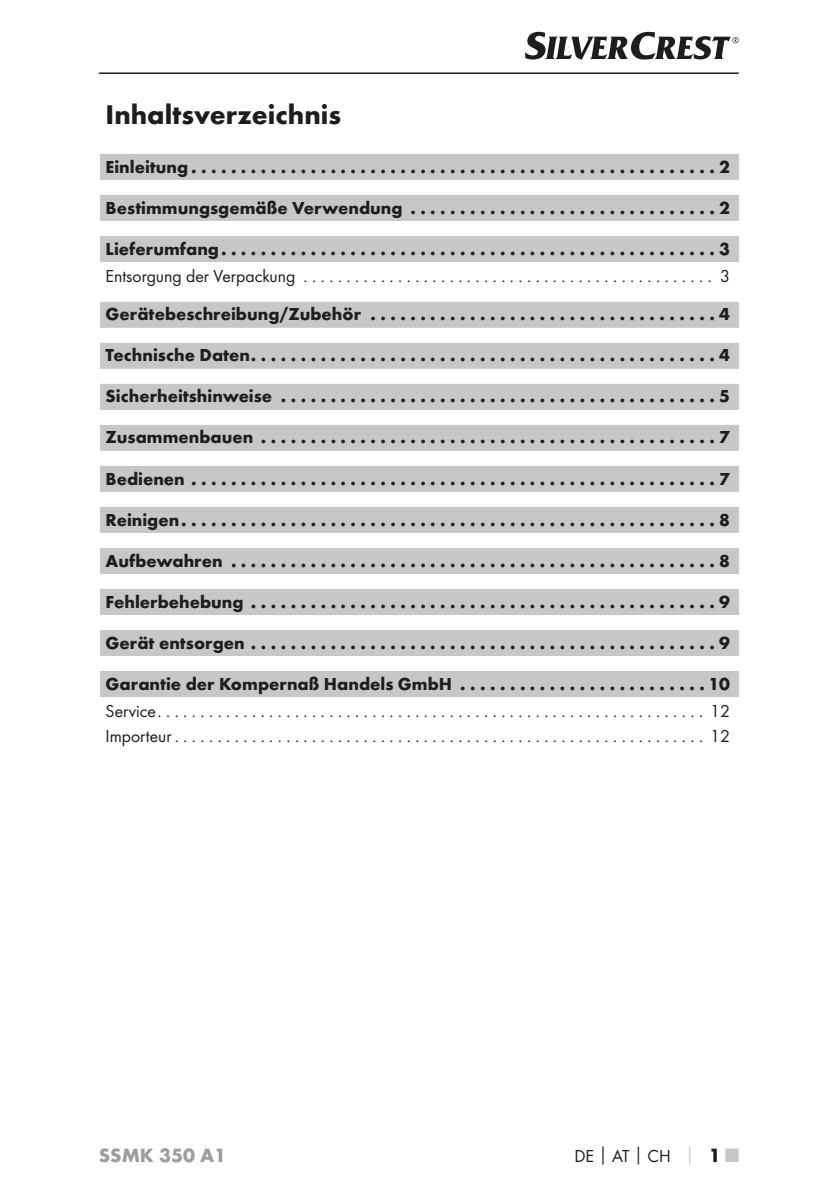
<style>
.page{position:relative;width:839px;height:1190px;background:#fff}
.page>*{position:absolute;margin:0;border:0;box-sizing:border-box;transform-origin:0 0}
.t1{font:700 28px "Futura";color:#1d1d1b}
.t2{font:700 20px "Futura";color:#9d9d9d}
.t3{font:700 18px "Futura";color:#1d1d1b}
.t4{font:18px/24.8px "Futura Boo";color:#1d1d1b}
.s1{font-family:"Futura";font-weight:700}
.s2{font-family:"Futura";font-weight:700;color:#c7c7c6}
.s3{font-family:"Futura";font-weight:700;font-size:20px}
.s4{font-family:"Futura";font-weight:700;font-size:20px;color:#c7c7c6}
</style>
<div class="page">
<hr style="left:99px;top:72px;width:639px;height:2px;background:#1d1d1b">
<svg style="left:525px;top:32px;width:213px;height:28px"></svg>
<div style="left:100px;top:154px;width:638px;height:26px;background:#c7c7c6"></div>
<div style="left:100px;top:195px;width:638px;height:26px;background:#c7c7c6"></div>
<div style="left:100px;top:236px;width:638px;height:26px;background:#c7c7c6"></div>
<div style="left:100px;top:302px;width:638px;height:26px;background:#c7c7c6"></div>
<div style="left:100px;top:343px;width:638px;height:26px;background:#c7c7c6"></div>
<div style="left:100px;top:384px;width:638px;height:26px;background:#c7c7c6"></div>
<div style="left:100px;top:425px;width:638px;height:26px;background:#c7c7c6"></div>
<div style="left:100px;top:466px;width:638px;height:26px;background:#c7c7c6"></div>
<div style="left:100px;top:507px;width:638px;height:26px;background:#c7c7c6"></div>
<div style="left:100px;top:548px;width:638px;height:26px;background:#c7c7c6"></div>
<div style="left:100px;top:589px;width:638px;height:26px;background:#c7c7c6"></div>
<div style="left:100px;top:630px;width:638px;height:26px;background:#c7c7c6"></div>
<div style="left:100px;top:671px;width:638px;height:26px;background:#c7c7c6"></div>
<h1 class="t1" style="left:105px;top:97px;width:237px">Inhaltsverzeichnis</h1>
<p class="t3" style="left:105px;top:155px;width:625px">Einleitung . . . . . . . . . . . . . . . . . . . . . . . . . . . . . . . . . . . . . . . . . . . . . . . . . . . . . 2</p>
<p class="t3" style="left:105px;top:196px;width:625px">Bestimmungsgemäße Verwendung . . . . . . . . . . . . . . . . . . . . . . . . . . . . . . . 2</p>
<p class="t3" style="left:105px;top:237px;width:625px">Lieferumfang . . . . . . . . . . . . . . . . . . . . . . . . . . . . . . . . . . . . . . . . . . . . . . . . . . 3</p>
<p class="t4" style="left:105px;top:264px;width:625px">Entsorgung der Verpackung . . . . . . . . . . . . . . . . . . . . . . . . . . . . . . . . . . . . . . . . . . . . . . . . 3</p>
<p class="t3" style="left:105px;top:303px;width:625px">Gerätebeschreibung/Zubehör . . . . . . . . . . . . . . . . . . . . . . . . . . . . . . . . . . . 4</p>
<p class="t3" style="left:105px;top:344px;width:625px">Technische Daten . . . . . . . . . . . . . . . . . . . . . . . . . . . . . . . . . . . . . . . . . . . . . . . 4</p>
<p class="t3" style="left:105px;top:385px;width:625px">Sicherheitshinweise . . . . . . . . . . . . . . . . . . . . . . . . . . . . . . . . . . . . . . . . . . . . 5</p>
<p class="t3" style="left:105px;top:426px;width:625px">Zusammenbauen . . . . . . . . . . . . . . . . . . . . . . . . . . . . . . . . . . . . . . . . . . . . . . 7</p>
<p class="t3" style="left:105px;top:467px;width:625px">Bedienen . . . . . . . . . . . . . . . . . . . . . . . . . . . . . . . . . . . . . . . . . . . . . . . . . . . . . 7</p>
<p class="t3" style="left:105px;top:508px;width:625px">Reinigen . . . . . . . . . . . . . . . . . . . . . . . . . . . . . . . . . . . . . . . . . . . . . . . . . . . . . . 8</p>
<p class="t3" style="left:105px;top:549px;width:625px">Aufbewahren . . . . . . . . . . . . . . . . . . . . . . . . . . . . . . . . . . . . . . . . . . . . . . . . . 8</p>
<p class="t3" style="left:105px;top:590px;width:625px">Fehlerbehebung . . . . . . . . . . . . . . . . . . . . . . . . . . . . . . . . . . . . . . . . . . . . . . . 9</p>
<p class="t3" style="left:105px;top:631px;width:625px">Gerät entsorgen . . . . . . . . . . . . . . . . . . . . . . . . . . . . . . . . . . . . . . . . . . . . . . . 9</p>
<p class="t3" style="left:105px;top:672px;width:625px">Garantie der Kompernaß -Handels -GmbH . . . . . . . . . . . . . . . . . . . . . . . . 10</p>
<p class="t4" style="left:105px;top:698px;width:625px">Service . . . . . . . . . . . . . . . . . . . . . . . . . . . . . . . . . . . . . . . . . . . . . . . . . . . . . . . . . . . . . . . . 12<br>Importeur . . . . . . . . . . . . . . . . . . . . . . . . . . . . . . . . . . . . . . . . . . . . . . . . . . . . . . . . . . . . . . 12</p>
<p class="t2" style="left:99px;top:1143px;width:129px">SSMK 350 A1</p>
<p class="t4" style="left:574px;top:1143px;width:166px">DE<span class="s1">│</span>AT<span class="s1">│</span>CH <span class="s2">│</span> <span class="s3">1</span> <span class="s4">■</span></p>
</div>
